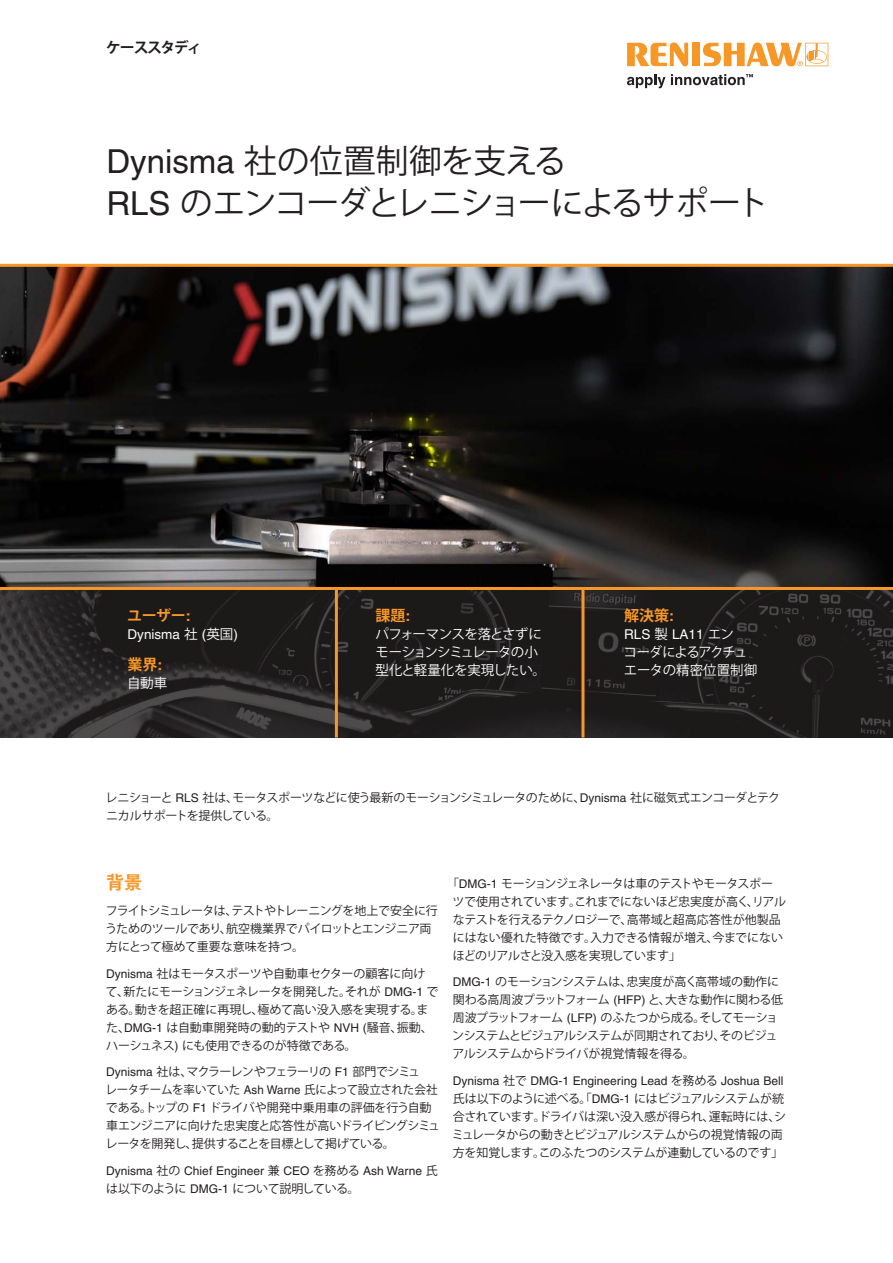
<style>
.page{position:relative;width:893px;height:1263px;background:#fff}
.page>*{position:absolute;margin:0;border:0;box-sizing:border-box;transform-origin:0 0}
.Case_study__Title_24pt{font:33px "Koz Go Std";letter-spacing:-.06em;color:#231f20}
.Case_study__Title_24pt-2{font:33px "Koz Go Std";color:#231f20}
.Main_body_heading_text{font:700 18px "Koz Go Std";color:#f79727}
.Industry_box__Heading{font:700 15px "Koz Go Std";color:#f79727}
.Case_study__Front_page_info{font:700 15px "Koz Go Std";letter-spacing:-.105em;color:#231f20}
.Industry_box__Main_text{font:13.5px/18px "Koz Go Std";letter-spacing:-.05em;color:#fff}
.Industry_box__Main_text-2{font:13.5px "Helvetica LT Pro";color:#fff}
.Main_body_text_8pt{font:12px/18px "Koz Go Std";letter-spacing:-.03em;color:#231f20}
.Main_body_text_8pt-2{font:12px/18px "Helvetica LT Pro";color:#231f20}
.s1{font-family:"Helvetica LT Pro"}
.s2{font-family:"Koz Go Std"}
</style>
<div class="page">
<svg style="left:0;top:590px;width:893px;height:147px;fill:#1c1919"></svg>
<svg style="left:0;top:264px;width:893px;height:326px"></svg>
<hr style="left:335px;top:589px;width:3px;height:148px;background:#f79727">
<hr style="left:581px;top:589px;width:3px;height:148px;background:#f79727">
<svg style="left:627px;top:74px;width:38px;height:14px"></svg>
<svg style="left:627px;top:43px;width:61px;height:23px"></svg>
<div style="left:692px;top:43px;width:8px;height:23px;background:#f79727"></div>
<svg style="left:671px;top:74px;width:82px;height:11px"></svg>
<svg style="left:703px;top:43px;width:125px;height:23px"></svg>
<p class="Case_study__Front_page_info" style="left:106px;top:38px;width:97px">ケーススタディ</p>
<p class="Case_study__Title_24pt-2" style="left:106px;top:141px;width:462px"><span class="s1">Dynisma</span> 社の位置制御を支える</p>
<p class="Case_study__Title_24pt" style="left:106px;top:183px;width:664px"><span class="s1">RLS</span> のエンコーダとレニショーによるサポート</p>
<p class="Industry_box__Heading" style="left:127px;top:606px;width:65px">ユーザー<span class="s1">:</span></p>
<p class="Industry_box__Main_text-2" style="left:128px;top:626px;width:112px">Dynisma <span class="s2">社</span> (<span class="s2">英国</span>)</p>
<p class="Industry_box__Heading" style="left:128px;top:654px;width:36px">業界<span class="s1">:</span></p>
<p class="Industry_box__Main_text" style="left:127px;top:674px;width:42px">自動車</p>
<p class="Industry_box__Heading" style="left:376px;top:606px;width:36px">課題<span class="s1">:</span></p>
<p class="Industry_box__Main_text" style="left:375px;top:625px;width:172px">パフォーマンスを落とさずにモーションシミュレータの小型化と軽量化を実現したい。</p>
<p class="Industry_box__Heading" style="left:624px;top:606px;width:51px">解決策<span class="s1">:</span></p>
<p class="Industry_box__Main_text" style="left:624px;top:625px;width:135px"><span class="s1">RLS</span> 製 <span class="s1">LA11</span> エン<br>コーダによるアクチュエータの精密位置制御</p>
<p class="Main_body_text_8pt" style="left:105px;top:789px;width:676px">レニショーと <span class="s1">RLS</span> 社は、モータスポーツなどに使う最新のモーションシミュレータのために、<span class="s1">Dynisma</span> 社に磁気式エンコーダとテクニカルサポートを提供している。</p>
<p class="Main_body_heading_text" style="left:106px;top:871px;width:37px">背景</p>
<p class="Main_body_text_8pt" style="left:105px;top:902px;width:334px">フライトシミュレータは、テストやトレーニングを地上で安全に行うためのツールであり、航空機業界でパイロットとエンジニア両方にとって極めて重要な意味を持つ。</p>
<p class="Main_body_text_8pt" style="left:106px;top:965px;width:334px"><span class="s1">Dynisma</span> 社はモータスポーツや自動車セクターの顧客に向けて、新たにモーションジェネレータを開発した。それが <span class="s1">DMG-1</span> である。動きを超正確に再現し、極めて高い没入感を実現する。また、<span class="s1">DMG-1</span> は自動車開発時の動的テストや <span class="s1">NVH (</span>騒音、振動、ハーシュネス<span class="s1">)</span> にも使用できるのが特徴である。</p>
<p class="Main_body_text_8pt" style="left:105px;top:1063px;width:336px"><span class="s1">Dynisma</span> 社は、マクラーレンやフェラーリの <span class="s1">F1</span> 部門でシミュ<br>レータチームを率いていた <span class="s1">Ash Warne</span> 氏によって設立された会社である。トップの <span class="s1">F1</span> ドライバや開発中乗用車の評価を行う自動車エンジニアに向けた忠実度と応答性が高いドライビングシミュレータを開発し、提供することを目標として掲げている。</p>
<p class="Main_body_text_8pt-2" style="left:106px;top:1162px;width:333px">Dynisma <span class="s2">社の</span> Chief Engineer <span class="s2">兼</span> CEO <span class="s2">を務める</span> Ash Warne <span class="s2">氏は以下のように</span> DMG-1 <span class="s2">について説明している。</span></p>
<p class="Main_body_text_8pt" style="left:453px;top:875px;width:335px;text-indent:-6px">「<span class="s1">DMG-1</span> モーションジェネレータは車のテストやモータスポーツで使用されています。これまでにないほど忠実度が高く、リアルなテストを行えるテクノロジーで、高帯域と超高応答性が他製品にはない優れた特徴です。入力できる情報が増え、今までにないほどのリアルさと没入感を実現しています」</p>
<p class="Main_body_text_8pt" style="left:452px;top:973px;width:332px"><span class="s1">DMG-1</span> のモーションシステムは、忠実度が高く高帯域の動作に関わる高周波プラットフォーム <span class="s1">(HFP)</span> と、大きな動作に関わる低周波プラットフォーム <span class="s1">(LFP)</span> のふたつから成る。そしてモーションシステムとビジュアルシステムが同期されており、そのビジュアルシステムからドライバが視覚情報を得る。</p>
<p class="Main_body_text_8pt" style="left:452px;top:1072px;width:336px"><span class="s1">Dynisma</span> 社で <span class="s1">DMG-1 Engineering Lead</span> を務める <span class="s1">Joshua Bell</span>氏は以下のように述べる。「<span class="s1">DMG-1</span> にはビジュアルシステムが統合されています。ドライバは深い没入感が得られ、運転時には、シミュレータからの動きとビジュアルシステムからの視覚情報の両方を知覚します。このふたつのシステムが連動しているのです」</p>
</div>
